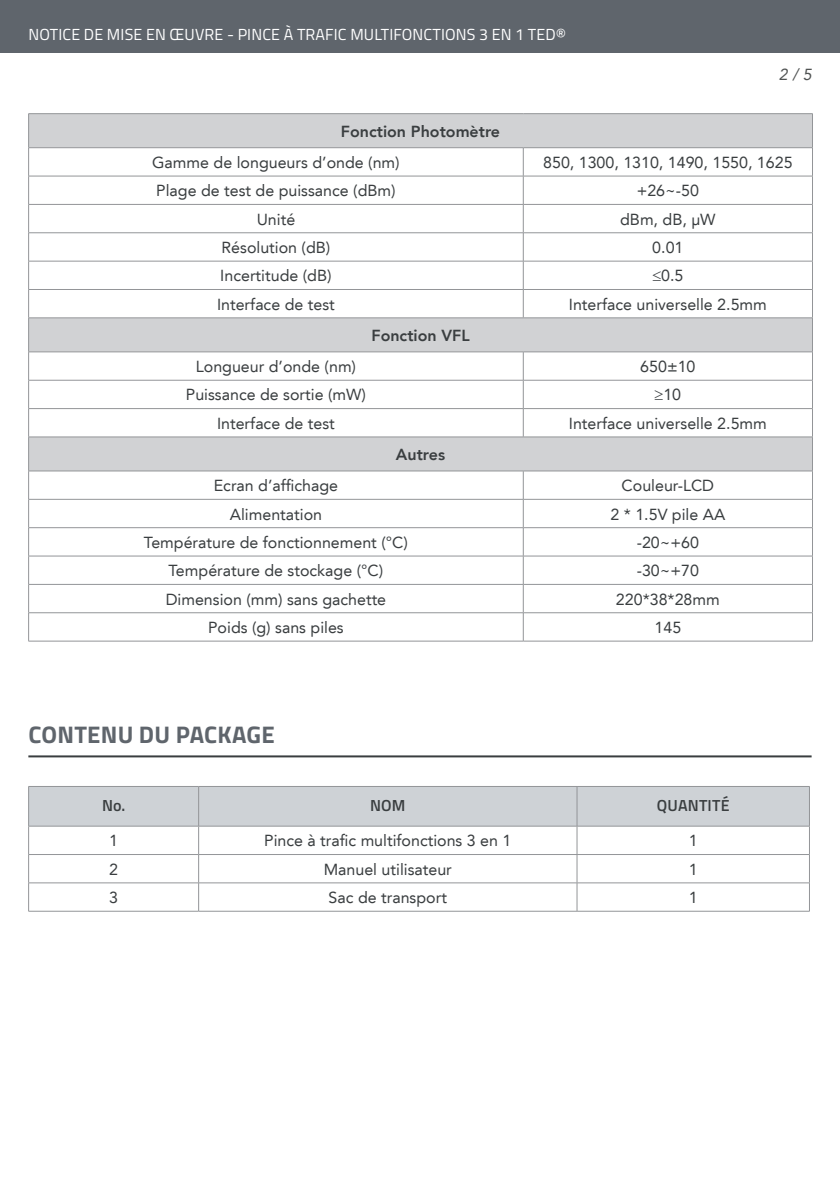
<style>
.page{position:relative;width:840px;height:1191px;background:#fff}
.page>*{position:absolute;margin:0;border:0;box-sizing:border-box;transform-origin:0 0}
.SOUS-TITRE{font:700 24px "Titillium Web";letter-spacing:.01em;color:#5f656c}
.t1{font:16px "Avenir LT";color:#3a3e40}
.RAPPEL_NOM_PRODUIT{font:16px "Titillium Web";letter-spacing:.01em;color:#fff}
.t2{font:800 16px "Avenir LT";color:#3a3e40}
.t3{font:600 16px "Titillium Web";letter-spacing:.01em;color:#3a3e40}
.PAGINATION{font:italic 16px "Avenir LT";color:#505353}
</style>
<div class="page">
<div style="left:0;top:0;width:839px;height:52px;background:#5f656c"></div>
<svg style="left:29px;top:114px;width:782px;height:356px"></svg>
<svg style="left:29px;top:148px;width:494px;height:493px"></svg>
<hr style="left:28px;top:114px;width:1px;height:33px;background:#939598">
<hr style="left:811px;top:114px;width:1px;height:33px;background:#939598">
<svg style="left:28px;top:148px;width:1px;height:169px"></svg>
<svg style="left:522px;top:148px;width:1px;height:169px"></svg>
<hr style="left:28px;top:318px;width:1px;height:33px;background:#939598">
<hr style="left:811px;top:318px;width:1px;height:33px;background:#939598">
<svg style="left:28px;top:352px;width:1px;height:84px"></svg>
<svg style="left:522px;top:352px;width:1px;height:84px"></svg>
<hr style="left:28px;top:437px;width:1px;height:34px;background:#939598">
<hr style="left:811px;top:437px;width:1px;height:34px;background:#939598">
<svg style="left:28px;top:471px;width:1px;height:170px"></svg>
<svg style="left:522px;top:471px;width:1px;height:170px"></svg>
<hr style="left:28px;top:113px;width:495px;height:1px;background:#939598">
<hr style="left:523px;top:113px;width:289px;height:1px;background:#939598">
<hr style="left:28px;top:147px;width:495px;height:1px;background:#939598">
<hr style="left:28px;top:176px;width:495px;height:1px;background:#939598">
<hr style="left:28px;top:204px;width:495px;height:1px;background:#939598">
<hr style="left:28px;top:232px;width:495px;height:1px;background:#939598">
<hr style="left:28px;top:261px;width:495px;height:1px;background:#939598">
<hr style="left:28px;top:289px;width:495px;height:1px;background:#939598">
<hr style="left:28px;top:317px;width:495px;height:1px;background:#939598">
<hr style="left:28px;top:351px;width:495px;height:1px;background:#939598">
<hr style="left:28px;top:380px;width:495px;height:1px;background:#939598">
<hr style="left:28px;top:408px;width:495px;height:1px;background:#939598">
<hr style="left:28px;top:436px;width:495px;height:1px;background:#939598">
<hr style="left:28px;top:470px;width:495px;height:1px;background:#939598">
<hr style="left:28px;top:499px;width:495px;height:1px;background:#939598">
<hr style="left:28px;top:527px;width:495px;height:1px;background:#939598">
<hr style="left:28px;top:556px;width:495px;height:1px;background:#939598">
<hr style="left:28px;top:584px;width:495px;height:1px;background:#939598">
<hr style="left:28px;top:612px;width:495px;height:1px;background:#939598">
<hr style="left:28px;top:641px;width:495px;height:1px;background:#939598">
<hr style="left:523px;top:147px;width:289px;height:1px;background:#939598">
<hr style="left:523px;top:176px;width:289px;height:1px;background:#939598">
<hr style="left:523px;top:204px;width:289px;height:1px;background:#939598">
<hr style="left:523px;top:232px;width:289px;height:1px;background:#939598">
<hr style="left:523px;top:261px;width:289px;height:1px;background:#939598">
<hr style="left:523px;top:289px;width:289px;height:1px;background:#939598">
<hr style="left:523px;top:317px;width:289px;height:1px;background:#939598">
<hr style="left:523px;top:351px;width:289px;height:1px;background:#939598">
<hr style="left:523px;top:380px;width:289px;height:1px;background:#939598">
<hr style="left:523px;top:408px;width:289px;height:1px;background:#939598">
<hr style="left:523px;top:436px;width:289px;height:1px;background:#939598">
<hr style="left:523px;top:470px;width:289px;height:1px;background:#939598">
<hr style="left:523px;top:499px;width:289px;height:1px;background:#939598">
<hr style="left:523px;top:527px;width:289px;height:1px;background:#939598">
<hr style="left:523px;top:556px;width:289px;height:1px;background:#939598">
<hr style="left:523px;top:584px;width:289px;height:1px;background:#939598">
<hr style="left:523px;top:612px;width:289px;height:1px;background:#939598">
<hr style="left:523px;top:641px;width:289px;height:1px;background:#939598">
<hr style="left:28px;top:755px;width:783px;height:2px;background:#3a3e40">
<svg style="left:28px;top:786px;width:781px;height:125px"></svg>
<hr style="left:28px;top:854px;width:170px;height:1px;background:#939598">
<hr style="left:198px;top:854px;width:378px;height:1px;background:#939598">
<hr style="left:576px;top:854px;width:233px;height:1px;background:#939598">
<hr style="left:28px;top:882px;width:170px;height:1px;background:#939598">
<hr style="left:198px;top:882px;width:378px;height:1px;background:#939598">
<hr style="left:576px;top:882px;width:233px;height:1px;background:#939598">
<hr style="left:28px;top:911px;width:170px;height:1px;background:#939598">
<hr style="left:198px;top:911px;width:378px;height:1px;background:#939598">
<hr style="left:576px;top:911px;width:233px;height:1px;background:#939598">
<p class="RAPPEL_NOM_PRODUIT" style="left:28px;top:23px;width:539px">NOTICE DE MISE EN ŒUVRE - PINCE À TRAFIC MULTIFONCTIONS 3 EN 1 TED®</p>
<p class="PAGINATION" style="left:778px;top:65px;width:34px">2 / 5</p>
<p class="t2" style="left:341px;top:122px;width:161px">Fonction Photomètre</p>
<p class="t1" style="left:152px;top:153px;width:249px">Gamme de longueurs d’onde (nm)</p>
<p class="t1" style="left:543px;top:153px;width:251px">850‚ 1300‚ 1310‚ 1490‚ 1550‚ 1625</p>
<p class="t1" style="left:156px;top:181px;width:241px">Plage de test de puissance (dBm)</p>
<p class="t1" style="left:636px;top:181px;width:64px">+26~-50</p>
<p class="t1" style="left:256px;top:210px;width:40px">Unité</p>
<p class="t1" style="left:619px;top:210px;width:97px">dBm‚ dB‚ µW</p>
<p class="t1" style="left:221px;top:238px;width:110px">Résolution (dB)</p>
<p class="t1" style="left:652px;top:238px;width:33px">0.01</p>
<p class="t1" style="left:220px;top:266px;width:113px">Incertitude (dB)</p>
<p class="t1" style="left:652px;top:266px;width:33px">≤0.5</p>
<p class="t1" style="left:217px;top:295px;width:119px">Interface de test</p>
<p class="t1" style="left:568px;top:295px;width:199px">Interface universelle 2.5mm</p>
<p class="t2" style="left:371px;top:326px;width:100px">Fonction VFL</p>
<p class="t1" style="left:196px;top:357px;width:162px">Longueur d’onde (nm)</p>
<p class="t1" style="left:640px;top:357px;width:57px">650±10</p>
<p class="t1" style="left:186px;top:385px;width:181px">Puissance de sortie (mW)</p>
<p class="t1" style="left:654px;top:385px;width:28px">≥10</p>
<p class="t1" style="left:217px;top:414px;width:119px">Interface de test</p>
<p class="t1" style="left:568px;top:414px;width:199px">Interface universelle 2.5mm</p>
<p class="t2" style="left:396px;top:445px;width:51px">Autres</p>
<p class="t1" style="left:214px;top:476px;width:126px">Ecran d’affichage</p>
<p class="t1" style="left:621px;top:476px;width:94px">Couleur-LCD</p>
<p class="t1" style="left:230px;top:505px;width:94px">Alimentation</p>
<p class="t1" style="left:610px;top:505px;width:116px">2 * 1.5V pile AA</p>
<p class="t1" style="left:144px;top:533px;width:265px">Température de fonctionnement (°C)</p>
<p class="t1" style="left:636px;top:533px;width:64px">-20~+60</p>
<p class="t1" style="left:168px;top:561px;width:216px">Température de stockage (°C)</p>
<p class="t1" style="left:636px;top:561px;width:64px">-30~+70</p>
<p class="t1" style="left:166px;top:590px;width:222px">Dimension (mm) sans gachette</p>
<p class="t1" style="left:615px;top:590px;width:105px">220*38*28mm</p>
<p class="t1" style="left:208px;top:618px;width:137px">Poids (g) sans piles</p>
<p class="t1" style="left:654px;top:618px;width:28px">145</p>
<p class="SOUS-TITRE" style="left:28px;top:716px;width:247px">CONTENU DU PACKAGE</p>
<p class="t3" style="left:102px;top:793px;width:25px">No.</p>
<p class="t3" style="left:370px;top:793px;width:37px">NOM</p>
<p class="t3" style="left:656px;top:793px;width:74px">QUANTITÉ</p>
<p class="t1" style="left:109px;top:831px;width:10px">1</p>
<p class="t1" style="left:264px;top:831px;width:248px">Pince à trafic multifonctions 3 en 1</p>
<p class="t1" style="left:688px;top:831px;width:10px">1</p>
<p class="t1" style="left:109px;top:860px;width:10px">2</p>
<p class="t1" style="left:323px;top:860px;width:130px">Manuel utilisateur</p>
<p class="t1" style="left:688px;top:860px;width:10px">1</p>
<p class="t1" style="left:109px;top:888px;width:10px">3</p>
<p class="t1" style="left:328px;top:888px;width:120px">Sac de transport</p>
<p class="t1" style="left:688px;top:888px;width:10px">1</p>
</div>
